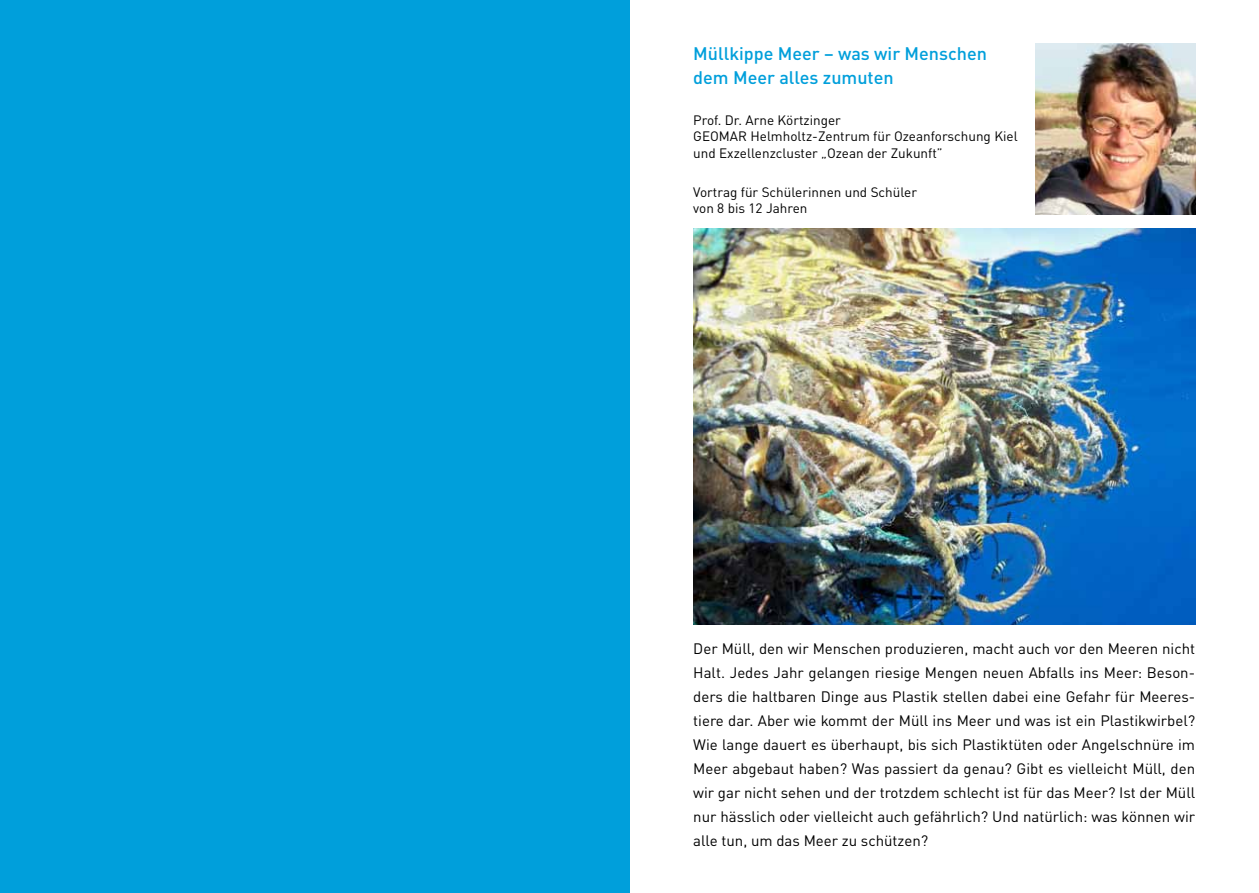
<style>
.page{position:relative;width:1259px;height:893px;background:#fff}
.page>*{position:absolute;margin:0;border:0;box-sizing:border-box;transform-origin:0 0}
.t1{font:500 18px/24px "DINOT";color:#009fdb}
.t2{font:15px/24px "DINOT";color:#000;text-align:justify}
.t3{font:13.5px/16.5px "DINOT";color:#000}
</style>
<div class="page">
<img style="left:693px;top:228px;width:502px;height:396px">
<img style="left:1035px;top:43px;width:160px;height:171px">
<div style="left:0;top:0;width:629px;height:893px;background:#009fdb"></div>
<p class="t1" style="left:693px;top:41px;width:295px">Müllkippe Meer – was wir Menschen dem Meer alles zumuten</p>
<p class="t3" style="left:693px;top:111px;width:326px">Prof. Dr. Arne Körtzinger<br>GEOMAR Helmholtz-Zentrum für Ozeanforschung Kiel und Exzellenzcluster „Ozean der Zukunft”</p>
<p class="t3" style="left:693px;top:183px;width:225px">Vortrag für Schülerinnen und Schüler von 8 bis 12 Jahren</p>
<p class="t2" style="left:693px;top:636px;width:503px">Der Müll, den wir Menschen produzieren, macht auch vor den Meeren nicht Halt. Jedes Jahr gelangen riesige Mengen neuen Abfalls ins Meer: Beson&shy;ders die haltbaren Dinge aus Plastik stellen dabei eine Gefahr für Meeres&shy;tiere dar. Aber wie kommt der Müll ins Meer und was ist ein Plastikwirbel?<br>Wie lange dauert es überhaupt, bis sich Plastiktüten oder Angelschnüre im Meer abgebaut haben? Was passiert da genau? Gibt es vielleicht Müll, den wir gar nicht sehen und der trotzdem schlecht ist für das Meer? Ist der Müll nur hässlich oder vielleicht auch gefährlich? Und natürlich: was können wir alle tun, um das Meer zu schützen?</p>
</div>
